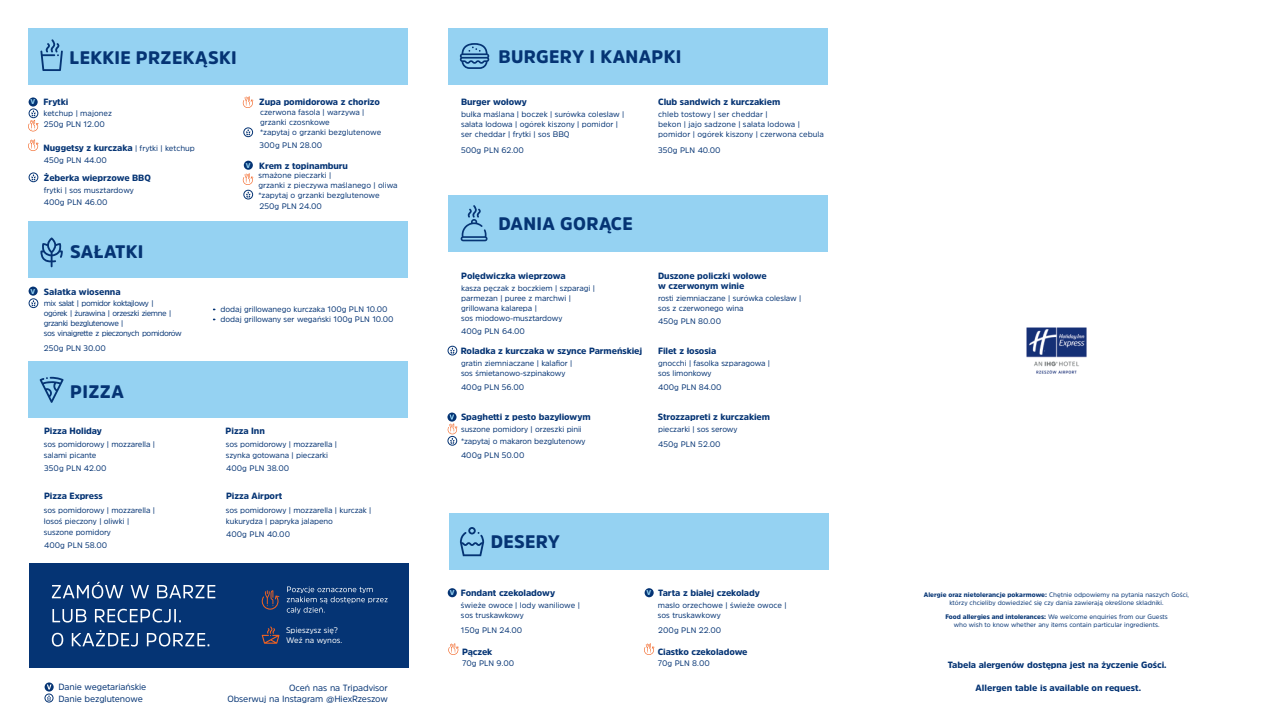
<style>
.page{position:relative;width:1276px;height:726px;background:#fff}
.page>*{position:absolute;margin:0;border:0;box-sizing:border-box;transform-origin:0 0}
.t1{font:900 18px "Amsi Pro";letter-spacing:.02em;color:#053474}
.t2{font:900 9px/10px "Amsi Pro";letter-spacing:-.01em;color:#053474}
.t3{font:9px/11.2px "Amsi Pro";letter-spacing:-.01em;color:#053474}
.t4{font:8px/10px "Amsi Pro";letter-spacing:-.01em;color:#053474}
.t5{font:8px/10px "Amsi Pro";letter-spacing:-.05em;color:#053474}
.t6{font:8px/10px "Amsi Pro";letter-spacing:.01em;color:#053474}
.t7{font:8px/10.6px "Amsi Pro";color:#fff}
.t8{font:900 7px "Amsi Pro";color:#95d2f2}
.t9{font:6.5px/8px "Amsi Pro";color:#053474;text-align:center}
.s1{font-weight:400;font-size:8px}
.s2{font-weight:900}
</style>
<div class="page">
<img style="left:1026px;top:327px;width:61px;height:47px">
<div style="left:448px;top:195px;width:380px;height:56px;background:#95d2f2"></div>
<div style="left:449px;top:513px;width:379px;height:57px;background:#95d2f2"></div>
<svg style="left:460px;top:527px;width:24px;height:29px"></svg>
<div style="left:448px;top:28px;width:380px;height:57px;background:#95d2f2"></div>
<svg style="left:460px;top:43px;width:29px;height:26px"></svg>
<svg style="left:460px;top:205px;width:27px;height:36px"></svg>
<svg style="left:45px;top:682px;width:9px;height:19px"></svg>
<div style="left:45px;top:693px;width:8px;height:9px;border:1px solid #053474;border-radius:50%"></div>
<svg style="left:450px;top:348px;width:4px;height:5px"></svg>
<div style="left:448px;top:346px;width:9px;height:9px;border:1px solid #053474;border-radius:50%"></div>
<div style="left:448px;top:588px;width:9px;height:9px;background:#053474;border-radius:50%"></div>
<div style="left:644px;top:588px;width:9px;height:9px;background:#053474;border-radius:50%"></div>
<div style="left:28px;top:221px;width:380px;height:57px;background:#95d2f2"></div>
<div style="left:28px;top:28px;width:380px;height:57px;background:#95d2f2"></div>
<svg style="left:40px;top:39px;width:23px;height:32px"></svg>
<div style="left:29px;top:563px;width:379px;height:104px;background:#053474"></div>
<svg style="left:40px;top:237px;width:23px;height:30px"></svg>
<svg style="left:28px;top:139px;width:11px;height:12px"></svg>
<div style="left:29px;top:97px;width:9px;height:10px;background:#053474;border-radius:50%"></div>
<svg style="left:243px;top:96px;width:10px;height:12px"></svg>
<svg style="left:243px;top:173px;width:10px;height:12px"></svg>
<div style="left:28px;top:361px;width:380px;height:57px;background:#95d2f2"></div>
<svg style="left:40px;top:377px;width:24px;height:26px"></svg>
<svg style="left:52px;top:582px;width:163px;height:16px"></svg>
<svg style="left:52px;top:630px;width:157px;height:16px"></svg>
<svg style="left:287px;top:586px;width:100px;height:27px"></svg>
<svg style="left:262px;top:590px;width:17px;height:19px"></svg>
<svg style="left:28px;top:110px;width:11px;height:21px"></svg>
<div style="left:29px;top:109px;width:9px;height:9px;border:1px solid #053474;border-radius:50%"></div>
<svg style="left:246px;top:130px;width:4px;height:5px"></svg>
<div style="left:244px;top:128px;width:9px;height:9px;border:1px solid #053474;border-radius:50%"></div>
<div style="left:244px;top:161px;width:9px;height:9px;background:#053474;border-radius:50%"></div>
<svg style="left:246px;top:192px;width:4px;height:5px"></svg>
<div style="left:244px;top:190px;width:9px;height:9px;border:1px solid #053474;border-radius:50%"></div>
<div style="left:29px;top:286px;width:9px;height:10px;background:#053474;border-radius:50%"></div>
<svg style="left:31px;top:300px;width:5px;height:6px"></svg>
<div style="left:29px;top:298px;width:9px;height:10px;border:1px solid #053474;border-radius:50%"></div>
<svg style="left:52px;top:609px;width:129px;height:13px"></svg>
<svg style="left:31px;top:175px;width:5px;height:5px"></svg>
<div style="left:29px;top:173px;width:9px;height:9px;border:1px solid #053474;border-radius:50%"></div>
<svg style="left:262px;top:626px;width:17px;height:17px"></svg>
<div style="left:448px;top:436px;width:9px;height:9px;border:1px solid #053474;border-radius:50%"></div>
<svg style="left:447px;top:414px;width:10px;height:30px"></svg>
<svg style="left:448px;top:643px;width:11px;height:12px"></svg>
<svg style="left:644px;top:643px;width:10px;height:12px"></svg>
<h1 class="t1" style="left:70px;top:48px;width:169px">LEKKIE PRZEKĄSKI</h1>
<p class="t8" style="left:31px;top:98px;width:6px">V</p>
<p class="t2" style="left:259px;top:97px;width:122px">Zupa pomidorowa z chorizo</p>
<p class="t4" style="left:260px;top:107px;width:123px">czerwona fasola | warzywa | grzanki czosnkowe<br>*zapytaj o grzanki bezglutenowe</p>
<p class="t2" style="left:259px;top:160px;width:90px">Krem z topinamburu</p>
<p class="t4" style="left:258px;top:170px;width:141px">smażone pieczarki |<br>grzanki z pieczywa maślanego | oliwa *zapytaj o grzanki bezglutenowe</p>
<p class="t2" style="left:44px;top:97px;width:26px">Frytki</p>
<p class="t4" style="left:44px;top:107px;width:70px;line-height:11.6px">ketchup | majonez<br>250g PLN 12.00</p>
<p class="t4" style="left:259px;top:140px;width:64px">300g PLN 28.00</p>
<p class="t2" style="left:44px;top:142px;width:153px">Nuggetsy z kurczaka <span class="s1">| frytki | ketchup</span></p>
<p class="t4" style="left:44px;top:155px;width:65px">450g PLN 44.00</p>
<p class="t8" style="left:246px;top:162px;width:6px">V</p>
<p class="t2" style="left:44px;top:173px;width:108px">Żeberka wieprzowe BBQ</p>
<p class="t4" style="left:44px;top:185px;width:92px;line-height:11.6px">frytki | sos musztardowy<br>400g PLN 46.00</p>
<p class="t4" style="left:259px;top:202px;width:64px">250g PLN 24.00</p>
<h1 class="t1" style="left:70px;top:242px;width:75px">SAŁATKI</h1>
<p class="t8" style="left:31px;top:287px;width:6px">V</p>
<p class="t2" style="left:44px;top:286px;width:78px">Sałatka wiosenna</p>
<p class="t5" style="left:44px;top:298px;width:139px">mix sałat | pomidor koktajlowy |<br>ogórek | żurawina | orzeszki ziemne | grzanki bezglutenowe |<br>sos vinaigreמּe z pieczonych pomidorów</p>
<p class="t4" style="left:44px;top:343px;width:64px">250g PLN 30.00</p>
<h1 class="t1" style="left:70px;top:382px;width:55px">PIZZA</h1>
<p class="t2" style="left:44px;top:426px;width:59px">Pizza Holiday</p>
<p class="t4" style="left:44px;top:439px;width:113px;line-height:11px">sos pomidorowy | mozzarella | salami picante</p>
<p class="t4" style="left:44px;top:463px;width:64px">350g PLN 42.00</p>
<p class="t2" style="left:44px;top:491px;width:60px">Pizza Express</p>
<p class="t4" style="left:44px;top:504px;width:113px;line-height:11px">sos pomidorowy | mozzarella | łosoś pieczony | oliwki | suszone pomidory</p>
<p class="t4" style="left:44px;top:540px;width:65px">400g PLN 58.00</p>
<p class="t3" style="left:58px;top:681px;width:89px">Danie wegetariańskie<br>Danie bezglutenowe</p>
<p class="t4" style="left:221px;top:304px;width:174px">dodaj grillowanego kurczaka 100g PLN 10.00 dodaj grillowany ser wegański 100g PLN 10.00</p>
<p class="t2" style="left:226px;top:426px;width:41px">Pizza Inn</p>
<p class="t4" style="left:226px;top:439px;width:113px;line-height:11px">sos pomidorowy | mozzarella | szynka gotowana | pieczarki</p>
<p class="t4" style="left:226px;top:463px;width:64px">400g PLN 38.00</p>
<p class="t2" style="left:226px;top:491px;width:58px">Pizza Airport</p>
<p class="t4" style="left:226px;top:504px;width:147px;line-height:11px">sos pomidorowy | mozzarella | kurczak | kukurydza | papryka jalapeno</p>
<p class="t4" style="left:226px;top:529px;width:65px">400g PLN 40.00</p>
<p class="t7" style="left:286px;top:624px;width:58px">Spieszysz się?<br>Weź na wynos.</p>
<p class="t3" style="left:227px;top:682px;width:162px;text-align:right">Oceń nas na Tripadvisor<br>Obserwuj na Instagram @HiexRzeszow</p>
<h1 class="t1" style="left:498px;top:48px;width:185px">BURGERY I KANAPKI</h1>
<p class="t2" style="left:461px;top:97px;width:67px">Burger wołowy</p>
<p class="t4" style="left:461px;top:110px;width:165px">bułka maślana | boczek | surówka colesław | sałata lodowa | ogórek kiszony | pomidor | ser cheddar | frytki | sos BBQ</p>
<p class="t4" style="left:461px;top:145px;width:64px">500g PLN 62.00</p>
<p class="t2" style="left:658px;top:97px;width:124px">Club sandwich z kurczakiem</p>
<p class="t6" style="left:658px;top:110px;width:167px">chleb tostowy | ser cheddar |<br>bekon | jajo sadzone | sałata lodowa | pomidor | ogórek kiszony | czerwona cebula</p>
<p class="t4" style="left:658px;top:145px;width:64px">350g PLN 40.00</p>
<h1 class="t1" style="left:498px;top:215px;width:136px">DANIA GORĄCE</h1>
<p class="t2" style="left:461px;top:271px;width:106px">Polędwiczka wieprzowa</p>
<p class="t4" style="left:461px;top:283px;width:135px">kasza pęczak z boczkiem | szparagi | parmezan | puree z marchwi | grillowana kalarepa |<br>sos miodowo-musztardowy</p>
<p class="t4" style="left:461px;top:326px;width:65px">400g PLN 64.00</p>
<p class="t2" style="left:461px;top:345px;width:183px">Roladka z kurczaka w szynce Parmeńskiej</p>
<p class="t4" style="left:461px;top:358px;width:113px">gratin ziemniaczane | kalafior | sos śmietanowo-szpinakowy</p>
<p class="t4" style="left:461px;top:382px;width:65px">400g PLN 56.00</p>
<p class="t2" style="left:461px;top:412px;width:131px">Spagheמּi z pesto bazyliowym</p>
<p class="t4" style="left:461px;top:423px;width:126px;line-height:12px">suszone pomidory | orzeszki pinii *zapytaj o makaron bezglutenowy</p>
<p class="t4" style="left:461px;top:450px;width:65px">400g PLN 50.00</p>
<p class="t2" style="left:658px;top:271px;width:110px">Duszone policzki wołowe w czerwonym winie</p>
<p class="t4" style="left:658px;top:293px;width:145px">rosti ziemniaczane | surówka colesław | sos z czerwonego wina</p>
<p class="t4" style="left:658px;top:316px;width:64px">450g PLN 80.00</p>
<p class="t2" style="left:658px;top:345px;width:60px">Filet z łososia</p>
<p class="t4" style="left:658px;top:358px;width:113px">gnocchi | fasolka szparagowa | sos limonkowy</p>
<p class="t4" style="left:658px;top:382px;width:65px">400g PLN 84.00</p>
<p class="t2" style="left:658px;top:412px;width:114px">Strozzapreti z kurczakiem</p>
<p class="t4" style="left:658px;top:422px;width:81px;line-height:14.7px">pieczarki | sos serowy<br>450g PLN 52.00</p>
<h1 class="t1" style="left:491px;top:533px;width:71px">DESERY</h1>
<p class="t2" style="left:461px;top:587px;width:96px">Fondant czekoladowy</p>
<p class="t4" style="left:461px;top:600px;width:120px">świeże owoce | lody waniliowe | sos truskawkowy</p>
<p class="t4" style="left:461px;top:625px;width:63px">150g PLN 24.00</p>
<p class="t2" style="left:658px;top:587px;width:103px">Tarta z białej czekolady</p>
<p class="t4" style="left:658px;top:600px;width:130px">masło orzechowe | świeże owoce | sos truskawkowy</p>
<p class="t4" style="left:658px;top:625px;width:65px">200g PLN 22.00</p>
<p class="t8" style="left:450px;top:589px;width:6px">V</p>
<p class="t8" style="left:646px;top:589px;width:6px">V</p>
<p class="t2" style="left:462px;top:646px;width:32px">Pączek</p>
<p class="t4" style="left:462px;top:658px;width:54px">70g PLN 9.00</p>
<p class="t2" style="left:657px;top:646px;width:91px">Ciastko czekoladowe</p>
<p class="t4" style="left:658px;top:658px;width:54px">70g PLN 8.00</p>
<p class="t9" style="left:924px;top:591px;width:267px"><span class="s2">Alergie oraz nietolerancje pokarmowe:</span> Chętnie odpowiemy na pytania naszych Gości, którzy chcieliby dowiedzieć się czy dania zawierają określone składniki.</p>
<p class="t9" style="left:945px;top:612px;width:224px"><span class="s2">Food allergies and intolerances:</span> We welcome enquiries from our Guests who wish to know whether any items contain particular ingredients.</p>
<p class="t2" style="left:947px;top:660px;width:220px">Tabela alergenów dostępna jest na życzenie Gości.</p>
<p class="t2" style="left:975px;top:683px;width:167px">Allergen table is available on request.</p>
</div>
